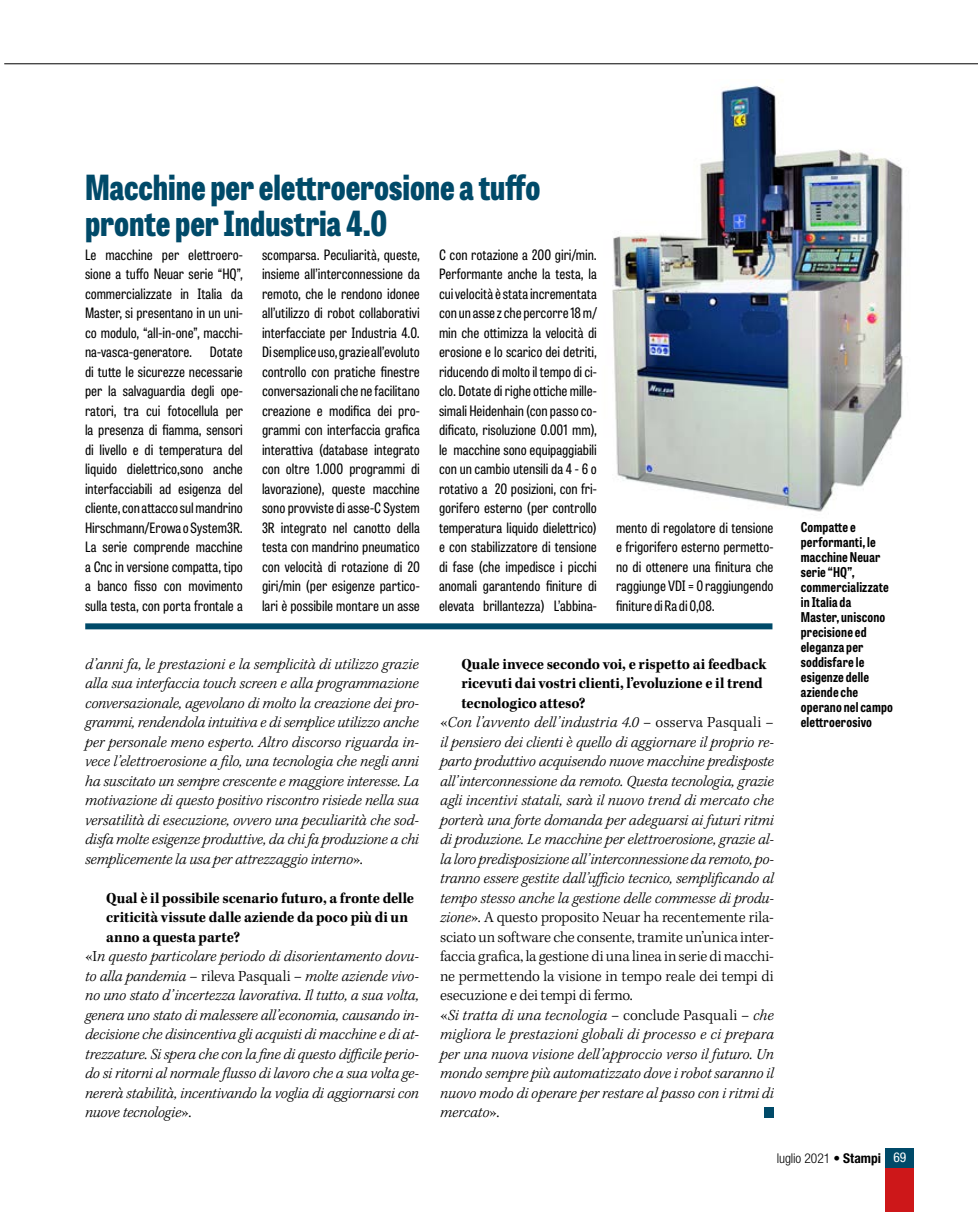
<style>
.page{position:relative;width:978px;height:1212px;background:#fff}
.page>*{position:absolute;margin:0;border:0;box-sizing:border-box;transform-origin:0 0}
.ST_Box2_Titolo{font:800 34.5px/36px "Tablet Gothic Condensed";color:#004a69}
.ST_Articolo_Testo{font:italic 300 15.75px/19.5px "Kepler Std";letter-spacing:-.01em;color:#000;text-align:justify}
.ST_Articolo_DomandaB{font:700 15.75px/19.5px "Kepler Std";letter-spacing:-.005em;color:#000;scale:.94 1}
.ST_Box2_Testo{font:14.25px/19.5px "Tablet Gothic Condensed";color:#000;text-align:justify}
.ST_Didascalia{font:700 13.5px/15px "Tablet Gothic Condensed";letter-spacing:.015em;color:#000}
.t1{font:300 condensed 13.5px "Helvetica Neue LT Std";letter-spacing:-.005em;color:#000}
.s1{font-style:normal}
.s2{font-weight:700}
.s3{font-weight:400;color:#fff}
</style>
<div class="page">
<img style="left:612px;top:85px;width:291px;height:427px">
<hr style="left:4px;top:63px;width:974px;height:1px;background:#000">
<div style="left:885px;top:1167px;width:29px;height:45px;background:#cd1719"></div>
<div style="left:885px;top:1148px;width:29px;height:19px;background:#004a69"></div>
<div style="left:764px;top:1107px;width:10px;height:10px;background:#004a69"></div>
<div style="left:85px;top:623px;width:687px;height:6px;background:#004a69"></div>
<p class="ST_Box2_Titolo" style="left:85px;top:167px;width:457px">Macchine per elettroerosione a tuffo pronte per Industria 4.0</p>
<p class="ST_Box2_Testo" style="left:85px;top:244px;width:159px">Le macchine per elettroero&shy;sione a tuffo Neuar serie “HQ”, commercializzate in Italia da Master, si presentano in un uni&shy;co modulo, “all-in-one”, macchi&shy;na-vasca-generatore.</p>
<p class="ST_Box2_Testo" style="left:262px;top:244px;width:159px">scomparsa. Peculiarità, queste, insieme all’interconnessione da remoto, che le rendono idonee all’utilizzo di robot collaborativi interfacciate per Industria 4.0.<br>Di semplice uso, grazie all’evoluto controllo con pratiche finestre conversazionali che ne facilitano creazione e modifica dei pro&shy;grammi con interfaccia grafica interattiva (database integrato con oltre 1.000 programmi di lavorazione), queste macchine sono provviste di asse-C System 3R integrato nel canotto della testa con mandrino pneumatico con velocità di rotazione di 20 giri/min (per esigenze partico&shy;lari è possibile montare un asse</p>
<p class="ST_Box2_Testo" style="left:439px;top:244px;width:159px">C con rotazione a 200 giri/min.<br>Performante anche la testa, la cui velocità è stata incrementata con un asse z che percorre 18 m/ min che ottimizza la velocità di erosione e lo scarico dei detriti, riducendo di molto il tempo di ci&shy;clo. Dotate di righe ottiche mille&shy;simali Heidenhain (con passo co&shy;dificato, risoluzione 0.001 mm), le macchine sono equipaggiabili con un cambio utensili da 4 - 6 o rotativo a 20 posizioni, con fri&shy;gorifero esterno (per controllo temperatura liquido dielettrico) e con stabilizzatore di tensione di fase (che impedisce i picchi anomali garantendo finiture di elevata brillantezza) L’abbina-</p>
<p class="ST_Box2_Testo" style="left:85px;top:342px;width:159px;text-indent:125px">Dotate di tutte le sicurezze necessarie per la salvaguardia degli ope&shy;ratori, tra cui fotocellula per la presenza di fiamma, sensori di livello e di temperatura del liquido dielettrico,sono anche interfacciabili ad esigenza del cliente, con attacco sul mandrino Hirschmann/Erowa o System3R.<br>La serie comprende macchine a Cnc in versione compatta, tipo a banco fisso con movimento sulla testa, con porta frontale a</p>
<p class="ST_Box2_Testo" style="left:616px;top:517px;width:159px">mento di regolatore di tensione e frigorifero esterno permetto&shy;no di ottenere una finitura che raggiunge VDI = 0 raggiungendo finiture di Ra di 0,08.</p>
<p class="ST_Articolo_Testo" style="left:85px;top:654px;width:335px">d’anni fa, le prestazioni e la semplicità di utilizzo grazie alla sua interfaccia touch screen e alla programmazione conversazionale, agevolano di molto la creazione dei pro&shy;grammi, rendendola intuitiva e di semplice utilizzo anche per personale meno esperto. Altro discorso riguarda in&shy;vece l’elettroerosione a filo, una tecnologia che negli anni ha suscitato un sempre crescente e maggiore interesse. La motivazione di questo positivo riscontro risiede nella sua versatilità di esecuzione, ovvero una peculiarità che sod&shy;disfa molte esigenze produttive, da chi fa produzione a chi semplicemente la usa per attrezzaggio interno<span class="s1">».</span></p>
<p class="ST_Articolo_DomandaB" style="left:106px;top:888px;width:329px">Qual è il possibile scenario futuro, a fronte delle criticità vissute dalle aziende da poco più di un anno a questa parte?</p>
<p class="ST_Articolo_Testo" style="left:85px;top:947px;width:335px"><span class="s1">«I</span>n questo particolare periodo di disorientamento dovu&shy;to alla pandemia <span class="s1">– rileva Pasquali –</span> molte aziende vivo&shy;no uno stato d’incertezza lavorativa. Il tutto, a sua volta, genera uno stato di malessere all’economia, causando in&shy;decisione che disincentiva gli acquisti di macchine e di at&shy;trezzature. Si spera che con la fine di questo difficile perio&shy;do si ritorni al normale flusso di lavoro che a sua volta ge&shy;nererà stabilità, incentivando la voglia di aggiornarsi con nuove tecnologie<span class="s1">».</span></p>
<p class="ST_Articolo_DomandaB" style="left:461px;top:654px;width:326px">Quale invece secondo voi, e rispetto ai feedback ricevuti dai vostri clienti, l’evoluzione e il trend tecnologico atteso?</p>
<p class="ST_Articolo_Testo" style="left:440px;top:713px;width:335px"><span class="s1">«</span>Con l’avvento dell’industria 4.0 <span class="s1">– osserva Pasquali – </span>il pensiero dei clienti è quello di aggiornare il proprio re&shy;parto produttivo acquisendo nuove macchine predisposte all’interconnessione da remoto. Questa tecnologia, grazie agli incentivi statali, sarà il nuovo trend di mercato che porterà una forte domanda per adeguarsi ai futuri ritmi di produzione. Le macchine per elettroerosione, grazie al&shy;la loro predisposizione all’interconnessione da remoto, po&shy;tranno essere gestite dall’ufficio tecnico, semplificando al tempo stesso anche la gestione delle commesse di produ&shy;zione<span class="s1">». A questo proposito Neuar ha recentemente rila&shy;sciato un software che consente, tramite un’unica inter&shy;faccia grafica, la gestione di una linea in serie di macchi&shy;ne permettendo la visione in tempo reale dei tempi di esecuzione e dei tempi di fermo.</span></p>
<p class="ST_Articolo_Testo" style="left:440px;top:1005px;width:335px"><span class="s1">«</span>Si tratta di una tecnologia <span class="s1">– conclude Pasquali –</span> che migliora le prestazioni globali di processo e ci prepara per una nuova visione dell’approccio verso il futuro. Un mondo sempre più automatizzato dove i robot saranno il nuovo modo di operare per restare al passo con i ritmi di mercato<span class="s1">».</span></p>
<p class="ST_Didascalia" style="left:801px;top:519px;width:94px">Compatte e performanti, le macchine Neuar serie “HQ”, commercializzate in Italia da<br>Master, uniscono precisione ed eleganza per soddisfare le esigenze delle aziende che operano nel campo elettroerosivo</p>
<p class="t1" style="left:777px;top:1150px;width:131px">luglio 2021 <span class="s2">• Stampi</span> <span class="s3">69</span></p>
</div>
